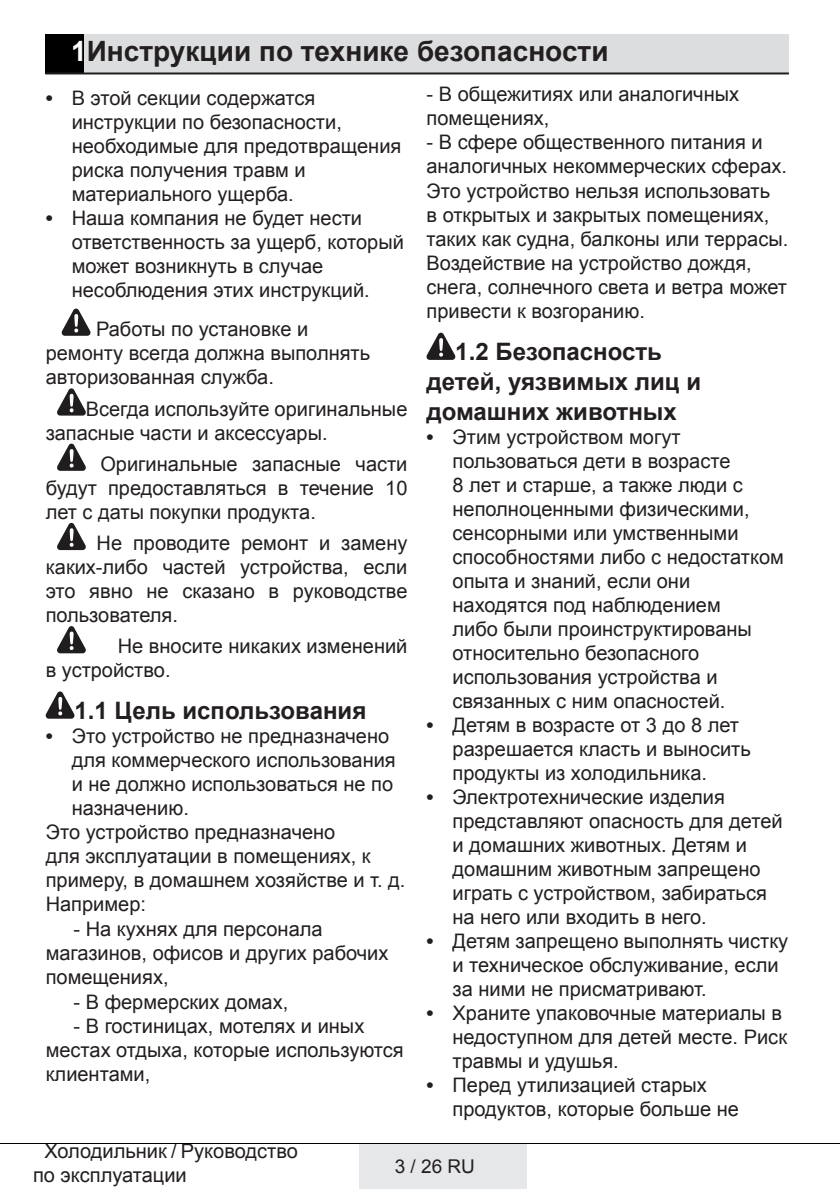
<style>
.page{position:relative;width:840px;height:1191px;background:#fff}
.page>*{position:absolute;margin:0;border:0;box-sizing:border-box;transform-origin:0 0}
.t1{font:700 28px "Arial";color:#231f20}
.t2{font:700 24px/30px "Arial";color:#231f20}
.t3{font:20px/24px "Arial";color:#231f20}
.t4{font:19px "Arial";color:#231f20}
.s1{color:#fff}
.s2{font-weight:700}
</style>
<div class="page">
<div style="left:358px;top:1143px;width:168px;height:45px;background:#e6e7e9"></div>
<hr style="left:0;top:1143px;width:839px;height:1px;background:#000">
<div style="left:45px;top:34px;width:40px;height:40px;background:#000"></div>
<div style="left:85px;top:34px;width:703px;height:40px;background:#dcdddf"></div>
<hr style="left:45px;top:72px;width:743px;height:2px;background:#231f20">
<svg style="left:61px;top:308px;width:30px;height:28px"></svg>
<svg style="left:57px;top:388px;width:29px;height:27px"></svg>
<svg style="left:57px;top:443px;width:29px;height:28px"></svg>
<svg style="left:57px;top:523px;width:29px;height:27px"></svg>
<svg style="left:57px;top:626px;width:29px;height:27px"></svg>
<svg style="left:45px;top:691px;width:30px;height:27px"></svg>
<svg style="left:426px;top:333px;width:29px;height:27px"></svg>
<h1 class="t1" style="left:71px;top:36px;width:538px"><span class="s1">1</span>Инструкции по технике безопасности</h1>
<p class="t3" style="left:72px;top:86px;width:331px;text-indent:-26px"><span class="s2">•</span> В этой секции содержатся инструкции по безопасности, необходимые для предотвращения риска получения травм и материального ущерба.</p>
<p class="t3" style="left:72px;top:206px;width:333px;text-indent:-26px"><span class="s2">•</span> Наша компания не будет нести ответственность за ущерб, который может возникнуть в случае несоблюдения этих инструкций.</p>
<p class="t3" style="left:46px;top:317px;width:326px;text-indent:50px">Работы по установке и ремонту всегда должна выполнять авторизованная служба.</p>
<p class="t3" style="left:46px;top:397px;width:363px;text-indent:40px">Всегда используйте оригинальные запасные части и аксессуары.</p>
<p class="t3" style="left:46px;top:452px;width:363px;text-align:justify;text-indent:55px">Оригинальные запасные части будут предоставляться в течение 10 лет с даты покупки продукта.</p>
<p class="t3" style="left:46px;top:531px;width:363px;text-align:justify;text-indent:51px">Не проводите ремонт и замену каких-либо частей устройства, если это явно не сказано в руководстве пользователя.</p>
<p class="t3" style="left:46px;top:634px;width:363px;text-indent:72px">Не вносите никаких изменений в устройство.</p>
<p class="t2" style="left:74px;top:695px;width:293px">1.1 Цель использования</p>
<p class="t3" style="left:46px;top:723px;width:345px"><span class="s2">•</span> Это устройство не предназначено</p>
<p class="t3" style="left:72px;top:747px;width:325px">для коммерческого использования</p>
<p class="t3" style="left:72px;top:771px;width:323px">и не должно использоваться не по</p>
<p class="t3" style="left:72px;top:795px;width:119px">назначению.</p>
<p class="t3" style="left:46px;top:819px;width:291px">Это устройство предназначено</p>
<p class="t3" style="left:46px;top:843px;width:326px">для эксплуатации в помещениях, к</p>
<p class="t3" style="left:46px;top:867px;width:361px">примеру, в домашнем хозяйстве и т. д.</p>
<p class="t3" style="left:46px;top:892px;width:102px">Например:</p>
<p class="t3" style="left:46px;top:917px;width:344px;text-indent:28px">- На кухнях для персонала магазинов, офисов и других рабочих помещениях,</p>
<p class="t3" style="left:73px;top:989px;width:216px">- В фермерских домах,</p>
<p class="t3" style="left:46px;top:1014px;width:359px;text-indent:28px">- В гостиницах, мотелях и иных местах отдыха, которые используются клиентами,</p>
<p class="t3" style="left:426px;top:82px;width:314px">- В общежитиях или аналогичных помещениях,</p>
<p class="t3" style="left:426px;top:130px;width:363px">- В сфере общественного питания и аналогичных некоммерческих сферах.<br>Это устройство нельзя использовать<br>в открытых и закрытых помещениях, таких как судна, балконы или террасы.<br>Воздействие на устройство дождя, снега, солнечного света и ветра может привести к возгоранию.</p>
<p class="t2" style="left:426px;top:336px;width:276px;text-indent:29px">1.2 Безопасность детей, уязвимых лиц и домашних животных</p>
<p class="t3" style="left:452px;top:425px;width:333px;text-indent:-26px"><span class="s2">•</span> Этим устройством могут пользоваться дети в возрасте<br>8 лет и старше, а также люди с неполноценными физическими, сенсорными или умственными способностями либо с недостатком опыта и знаний, если они находятся под наблюдением<br>либо были проинструктированы относительно безопасного использования устройства и связанных с ним опасностей.</p>
<p class="t3" style="left:452px;top:713px;width:299px;text-indent:-26px"><span class="s2">•</span> Детям в возрасте от 3 до 8 лет разрешается класть и выносить продукты из холодильника.</p>
<p class="t3" style="left:452px;top:785px;width:331px;text-indent:-26px"><span class="s2">•</span> Электротехнические изделия представляют опасность для детей и домашних животных. Детям и домашним животным запрещено играть с устройством, забираться на него или входить в него.</p>
<p class="t3" style="left:452px;top:929px;width:337px;text-indent:-26px"><span class="s2">•</span> Детям запрещено выполнять чистку и техническое обслуживание, если за ними не присматривают.</p>
<p class="t3" style="left:452px;top:1001px;width:336px;text-indent:-26px"><span class="s2">•</span> Храните упаковочные материалы в недоступном для детей месте. Риск травмы и удушья.</p>
<p class="t3" style="left:452px;top:1073px;width:288px;text-indent:-26px"><span class="s2">•</span> Перед утилизацией старых продуктов, которые больше не</p>
<p class="t3" style="left:33px;top:1139px;width:266px;text-indent:11px">Холодильник / Руководство по эксплуатации</p>
<p class="t4" style="left:394px;top:1156px;width:82px">3 / 26 RU</p>
</div>
